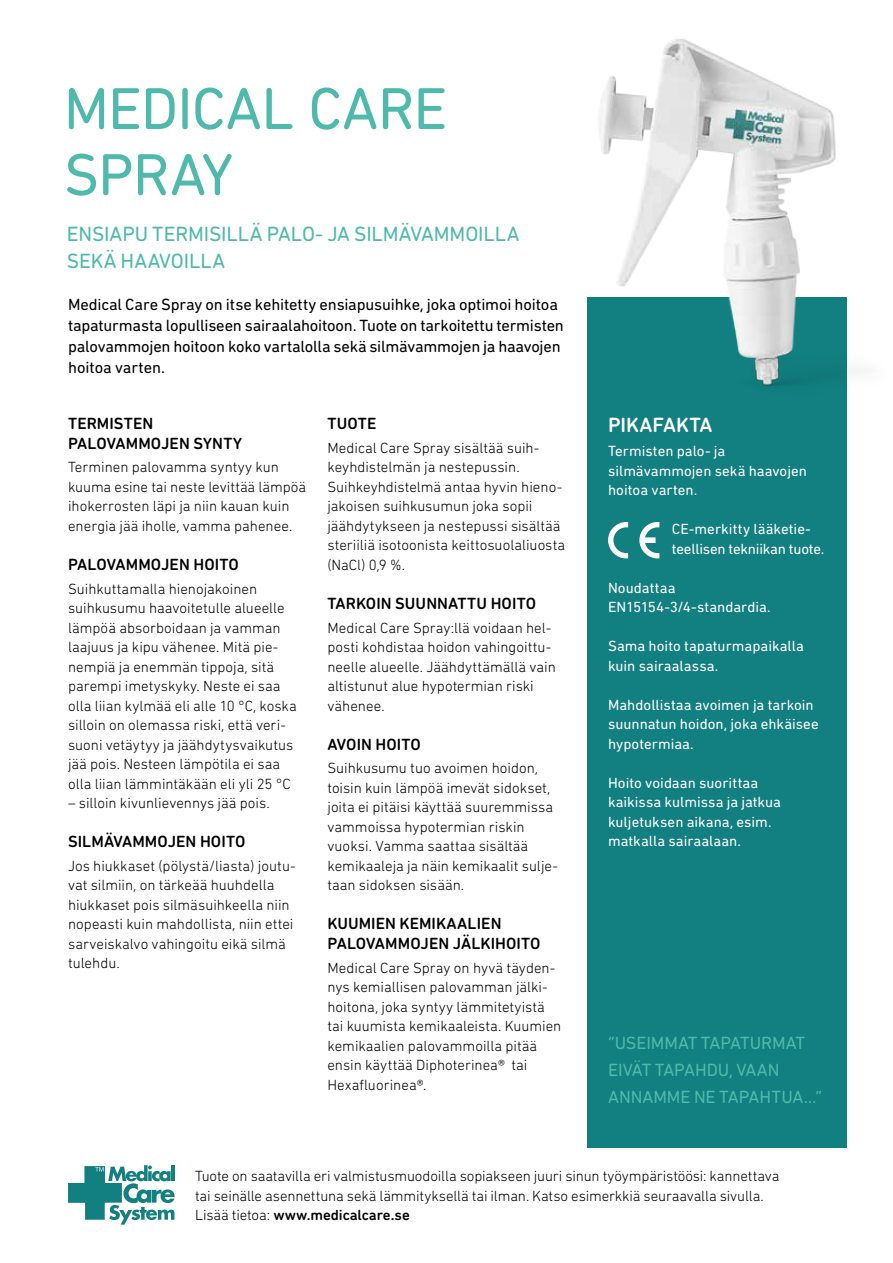
<style>
.page{position:relative;width:893px;height:1263px;background:#fff}
.page>*{position:absolute;margin:0;border:0;box-sizing:border-box;transform-origin:0 0}
.t1{font:60px/66px "DIN Next Rounded LT Pro";letter-spacing:-.015em;color:#4fbaab}
.t2{font:21px/27px "DIN Next Rounded LT Pro";letter-spacing:-.005em;color:#4fbaab}
.t3{font:500 21px "DIN Next Rounded LT Pro";color:#fff}
.t4{font:18px/27px "DIN Next Rounded LT Pro";letter-spacing:-.005em;color:#4fbaab}
.t5{font:16.5px/21px "DIN Next Rounded LT Pro";letter-spacing:-.01em;color:#000}
.t6{font:500 16.5px/19.5px "DIN Next Rounded LT Pro";letter-spacing:.005em;color:#000}
.t7{font:300 15px/19.5px "DIN Next Rounded LT Pro";color:#000}
.t8{font:15px/19.5px "DIN Next Rounded LT Pro";color:#fff}
.s1{font-weight:500}
</style>
<div class="page">
<div style="left:587px;top:298px;width:259px;height:850px;background:#127f80"></div>
<img style="left:587px;top:39px;width:270px;height:359px">
<svg style="left:68px;top:1165px;width:107px;height:59px"></svg>
<svg style="left:608px;top:522px;width:20px;height:36px"></svg>
<svg style="left:639px;top:522px;width:20px;height:36px"></svg>
<h1 class="t1" style="left:64px;top:75px;width:385px">MEDICAL CARE<br>SPRAY</h1>
<h2 class="t2" style="left:67px;top:220px;width:454px">ENSIAPU TERMISILLÄ PALO- JA SILMÄVAMMOILLA<br>SEKÄ HAAVOILLA</h2>
<p class="t5" style="left:68px;top:294px;width:497px">Medical Care Spray on itse kehitetty ensiapusuihke, joka optimoi hoitoa tapaturmasta lopulliseen sairaalahoitoon. Tuote on tarkoitettu termisten palovammojen hoitoon koko vartalolla sekä silmävammojen ja haavojen hoitoa varten.</p>
<p class="t6" style="left:68px;top:414px;width:175px">TERMISTEN<br>PALOVAMMOJEN SYNTY</p>
<p class="t7" style="left:68px;top:457px;width:240px">Terminen palovamma syntyy kun kuuma esine tai neste levittää lämpöä ihokerrosten läpi ja niin kauan kuin energia jää iholle, vamma pahenee.</p>
<p class="t6" style="left:68px;top:554px;width:172px">PALOVAMMOJEN HOITO</p>
<p class="t7" style="left:68px;top:579px;width:230px">Suihkuttamalla hienojakoinen suihkusumu haavoitetulle alueelle lämpöä absorboidaan ja vamman laajuus ja kipu vähenee. Mitä pie&shy;nempiä ja enemmän tippoja, sitä parempi imetyskyky. Neste ei saa olla liian kylmää eli alle 10 °C, koska silloin on olemassa riski, että veri&shy;suoni vetäytyy ja jäähdytysvaikutus jää pois. Nesteen lämpötila ei saa olla liian lämmintäkään eli yli 25 °C</p>
<p class="t7" style="left:68px;top:793px;width:203px">– silloin kivunlievennys jää pois.</p>
<p class="t6" style="left:68px;top:832px;width:179px">SILMÄVAMMOJEN HOITO</p>
<p class="t7" style="left:68px;top:856px;width:229px">Jos hiukkaset (pölystä/liasta) joutu&shy;vat silmiin, on tärkeää huuhdella hiukkaset pois silmäsuihkeella niin nopeasti kuin mahdollista, niin ettei sarveiskalvo vahingoitu eikä silmä tulehdu.</p>
<p class="t6" style="left:327px;top:414px;width:51px">TUOTE</p>
<p class="t7" style="left:327px;top:438px;width:239px">Medical Care Spray sisältää suih&shy;keyhdistelmän ja nestepussin.<br>Suihkeyhdistelmä antaa hyvin hieno&shy;jakoisen suihkusumun joka sopii jäähdytykseen ja nestepussi sisältää steriiliä isotoonista keittosuolaliuosta (NaCl) 0,9 %.</p>
<p class="t6" style="left:327px;top:593px;width:210px">TARKOIN SUUNNATTU HOITO</p>
<p class="t7" style="left:327px;top:618px;width:230px">Medical Care Spray:llä voidaan hel&shy;posti kohdistaa hoidon vahingoittu&shy;neelle alueelle. Jäähdyttämällä vain altistunut alue hypotermian riski vähenee.</p>
<p class="t6" style="left:327px;top:734px;width:95px">AVOIN HOITO</p>
<p class="t7" style="left:327px;top:758px;width:232px">Suihkusumu tuo avoimen hoidon, toisin kuin lämpöä imevät sidokset, joita ei pitäisi käyttää suuremmissa vammoissa hypotermian riskin vuoksi. Vamma saattaa sisältää kemikaaleja ja näin kemikaalit sulje&shy;taan sidoksen sisään.</p>
<p class="t6" style="left:327px;top:914px;width:215px">KUUMIEN KEMIKAALIEN<br>PALOVAMMOJEN JÄLKIHOITO</p>
<p class="t7" style="left:327px;top:958px;width:235px">Medical Care Spray on hyvä täyden&shy;nys kemiallisen palovamman jälki&shy;hoitona, joka syntyy lämmitetyistä tai kuumista kemikaaleista. Kuumien kemikaalien palovammoilla pitää ensin käyttää Diphoterinea® tai<br>Hexafluorinea®.</p>
<h2 class="t3" style="left:608px;top:413px;width:106px">PIKAFAKTA</h2>
<p class="t8" style="left:608px;top:441px;width:200px">Termisten palo- ja silmävammojen sekä haavojen hoitoa varten.</p>
<p class="t8" style="left:672px;top:519px;width:154px">CE-merkitty lääketie&shy;teellisen tekniikan tuote.</p>
<p class="t8" style="left:608px;top:578px;width:164px">Noudattaa<br>EN15154-3/4-standardia.</p>
<p class="t8" style="left:608px;top:636px;width:197px">Sama hoito tapaturmapaikalla kuin sairaalassa.</p>
<p class="t8" style="left:608px;top:695px;width:212px">Mahdollistaa avoimen ja tarkoin suunnatun hoidon, joka ehkäisee hypotermiaa.</p>
<p class="t8" style="left:608px;top:773px;width:174px">Hoito voidaan suorittaa kaikissa kulmissa ja jatkua kuljetuksen aikana, esim. matkalla sairaalaan.</p>
<p class="t4" style="left:608px;top:1029px;width:216px">”USEIMMAT TAPATURMAT<br>EIVÄT TAPAHDU, VAAN<br>ANNAMME NE TAPAHTUA…”</p>
<p class="t7" style="left:195px;top:1166px;width:586px">Tuote on saatavilla eri valmistusmuodoilla sopiakseen juuri sinun työympäristöösi: kannettava tai seinälle asennettuna sekä lämmityksellä tai ilman. Katso esimerkkiä seuraavalla sivulla.<br>Lisää tietoa: <span class="s1">www.medicalcare.se</span></p>
</div>
